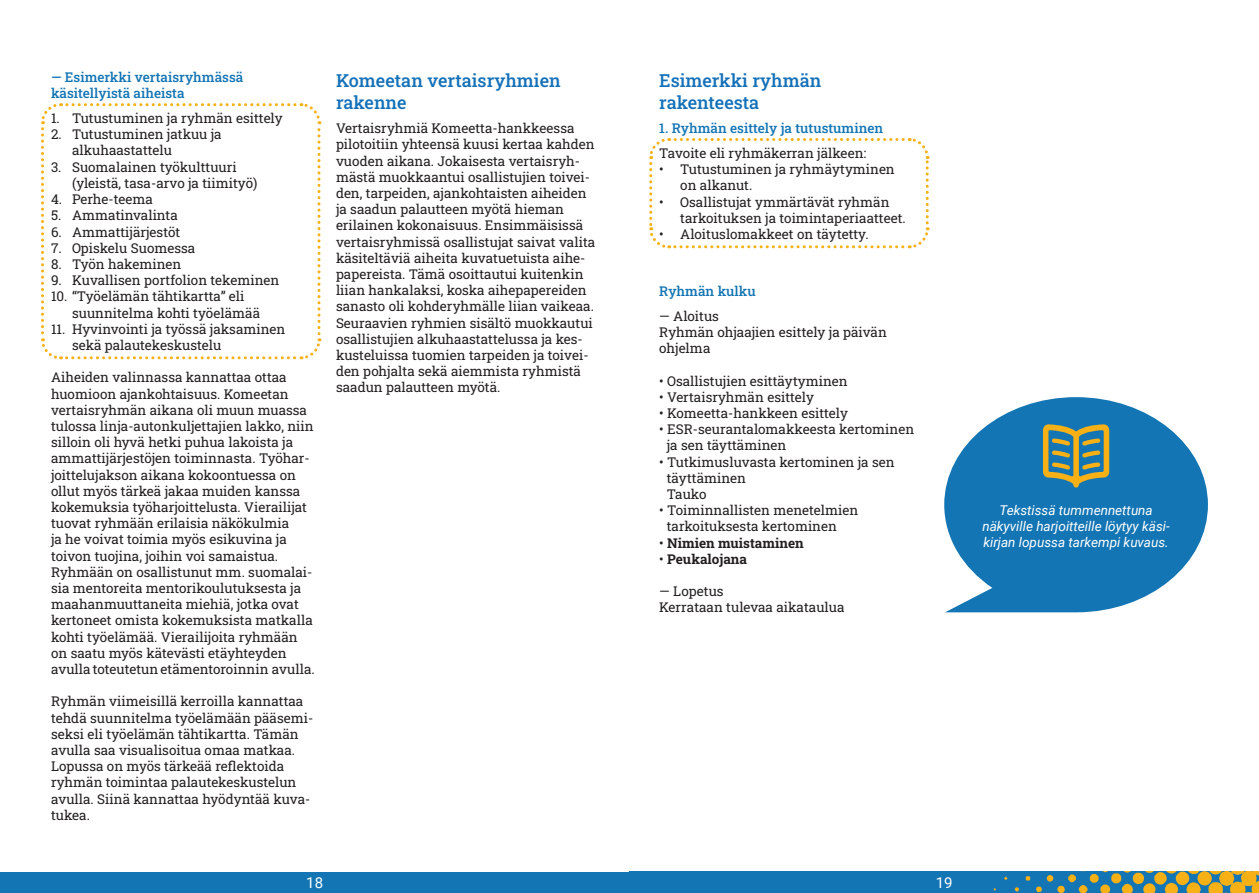
<style>
.page{position:relative;width:1259px;height:893px;background:#fff}
.page>*{position:absolute;margin:0;border:0;box-sizing:border-box;transform-origin:0 0}
.otsikko{font:500 18px/21.6px "Roboto Slab";color:#1471b9}
.t1{font:15px "Roboto";color:#fff}
.leipäteksti{font:13.5px/16.2px "Roboto Slab";color:#231f20}
.box{font:13.5px "Roboto Slab";color:#231f20}
.alaotsikko{font:500 13.5px/16.2px "Roboto Slab";color:#1375b4}
.leipäteksti-2{font:italic 13.5px "Roboto";color:#fff}
.leipäteksti-3{font:700 13.5px "Roboto Slab";color:#231f20}
.s1{font-weight:400}
</style>
<div class="page">
<div style="left:629px;top:872px;width:630px;height:21px;background:#1375b4"></div>
<svg style="left:1078px;top:872px;width:181px;height:21px"></svg>
<div style="left:1068px;top:874px;width:8px;height:8px;background:#f7b015;border-radius:2px"></div>
<svg style="left:1057px;top:885px;width:8px;height:8px"></svg>
<div style="left:1046px;top:875px;width:7px;height:7px;background:#f7b015;border-radius:50%"></div>
<svg style="left:1036px;top:887px;width:5px;height:5px"></svg>
<svg style="left:1025px;top:876px;width:5px;height:4px"></svg>
<svg style="left:1014px;top:887px;width:5px;height:5px"></svg>
<div style="left:0;top:872px;width:629px;height:21px;background:#1375b4"></div>
<svg style="left:41px;top:103px;width:281px;height:257px"></svg>
<svg style="left:649px;top:138px;width:281px;height:111px"></svg>
<svg style="left:944px;top:397px;width:264px;height:215px;fill:#1375b4"></svg>
<svg style="left:1043px;top:424px;width:66px;height:64px;background:#798f6c"></svg>
<p class="alaotsikko" style="left:51px;top:69px;width:194px">— Esimerkki vertaisryhmässä käsitellyistä aiheista</p>
<p class="box" style="left:51px;top:109px;width:233px">1. Tutustuminen ja ryhmän esittely</p>
<p class="box" style="left:51px;top:125px;width:172px">2. Tutustuminen jatkuu ja</p>
<p class="box" style="left:72px;top:141px;width:101px">alkuhaastattelu</p>
<p class="box" style="left:51px;top:158px;width:187px">3. Suomalainen työkulttuuri</p>
<p class="box" style="left:72px;top:174px;width:187px">(yleistä, tasa-arvo ja tiimityö)</p>
<p class="box" style="left:51px;top:190px;width:104px">4. Perhe-teema</p>
<p class="box" style="left:51px;top:206px;width:128px">5. Ammatinvalinta</p>
<p class="box" style="left:51px;top:222px;width:131px">6. Ammattijärjestöt</p>
<p class="box" style="left:51px;top:239px;width:146px">7. Opiskelu Suomessa</p>
<p class="box" style="left:51px;top:255px;width:132px">8. Työn hakeminen</p>
<p class="box" style="left:51px;top:271px;width:230px">9. Kuvallisen portfolion tekeminen</p>
<p class="box" style="left:51px;top:287px;width:195px">10. “Työelämän tähtikartta” eli</p>
<p class="box" style="left:72px;top:303px;width:190px">suunnitelma kohti työelämää</p>
<p class="box" style="left:51px;top:320px;width:236px">11. Hyvinvointi ja työssä jaksaminen</p>
<p class="box" style="left:72px;top:336px;width:151px">sekä palautekeskustelu</p>
<p class="leipäteksti" style="left:51px;top:369px;width:265px">Aiheiden valinnassa kannattaa ottaa huomioon ajankohtaisuus. Komeetan vertaisryhmän aikana oli muun muassa tulossa linja-autonkuljettajien lakko, niin silloin oli hyvä hetki puhua lakoista ja ammattijärjestöjen toiminnasta. Työhar&shy;joittelujakson aikana kokoontuessa on ollut myös tärkeä jakaa muiden kanssa kokemuksia työharjoittelusta. Vierailijat tuovat ryhmään erilaisia näkökulmia<br>ja he voivat toimia myös esikuvina ja toivon tuojina, joihin voi samaistua.<br>Ryhmään on osallistunut mm. suomalai&shy;sia mentoreita mentorikoulutuksesta ja maahanmuuttaneita miehiä, jotka ovat kertoneet omista kokemuksista matkalla kohti työelämää. Vierailijoita ryhmään on saatu myös kätevästi etäyhteyden avulla toteutetun etämentoroinnin avulla.</p>
<p class="leipäteksti" style="left:51px;top:693px;width:264px">Ryhmän viimeisillä kerroilla kannattaa tehdä suunnitelma työelämään pääsemi&shy;seksi eli työelämän tähtikartta. Tämän avulla saa visualisoitua omaa matkaa.<br>Lopussa on myös tärkeää reflektoida ryhmän toimintaa palautekeskustelun avulla. Siinä kannattaa hyödyntää kuva&shy;tukea.</p>
<p class="otsikko" style="left:336px;top:69px;width:226px">Komeetan vertaisryhmien rakenne</p>
<p class="leipäteksti" style="left:336px;top:120px;width:261px">Vertaisryhmiä Komeetta-hankkeessa pilotoitiin yhteensä kuusi kertaa kahden vuoden aikana. Jokaisesta vertaisryh&shy;mästä muokkaantui osallistujien toivei&shy;den, tarpeiden, ajankohtaisten aiheiden ja saadun palautteen myötä hieman erilainen kokonaisuus. Ensimmäisissä vertaisryhmissä osallistujat saivat valita käsiteltäviä aiheita kuvatuetuista aihe&shy;papereista. Tämä osoittautui kuitenkin liian hankalaksi, koska aihepapereiden sanasto oli kohderyhmälle liian vaikeaa.<br>Seuraavien ryhmien sisältö muokkautui osallistujien alkuhaastattelussa ja kes&shy;kusteluissa tuomien tarpeiden ja toivei&shy;den pohjalta sekä aiemmista ryhmistä saadun palautteen myötä.</p>
<p class="otsikko" style="left:659px;top:69px;width:164px">Esimerkki ryhmän rakenteesta</p>
<p class="alaotsikko" style="left:659px;top:120px;width:225px">1. Ryhmän esittely ja tutustuminen</p>
<p class="box" style="left:659px;top:144px;width:209px">Tavoite eli ryhmäkerran jälkeen:</p>
<p class="box" style="left:659px;top:160px;width:237px">• Tutustuminen ja ryhmäytyminen</p>
<p class="box" style="left:680px;top:176px;width:74px">on alkanut.</p>
<p class="box" style="left:659px;top:192px;width:232px">• Osallistujat ymmärtävät ryhmän</p>
<p class="box" style="left:680px;top:209px;width:227px">tarkoituksen ja toimintaperiaatteet.</p>
<p class="box" style="left:659px;top:225px;width:211px">• Aloituslomakkeet on täytetty.</p>
<p class="alaotsikko" style="left:659px;top:283px;width:98px">Ryhmän kulku</p>
<p class="leipäteksti" style="left:659px;top:307px;width:229px">— Aloitus<br>Ryhmän ohjaajien esittely ja päivän ohjelma</p>
<p class="leipäteksti" style="left:659px;top:372px;width:190px">• Osallistujien esittäytyminen</p>
<p class="leipäteksti" style="left:659px;top:388px;width:156px">• Vertaisryhmän esittely</p>
<p class="leipäteksti" style="left:659px;top:405px;width:190px">• Komeetta-hankkeen esittely</p>
<p class="leipäteksti" style="left:659px;top:421px;width:256px">• ESR-seurantalomakkeesta kertominen</p>
<p class="leipäteksti" style="left:667px;top:437px;width:121px">ja sen täyttäminen</p>
<p class="leipäteksti" style="left:659px;top:453px;width:237px">• Tutkimusluvasta kertominen ja sen</p>
<p class="leipäteksti" style="left:667px;top:469px;width:81px">täyttäminen</p>
<p class="leipäteksti" style="left:667px;top:486px;width:41px">Tauko</p>
<p class="leipäteksti" style="left:659px;top:502px;width:200px">• Toiminnallisten menetelmien</p>
<p class="leipäteksti" style="left:667px;top:518px;width:172px">tarkoituksesta kertominen</p>
<p class="leipäteksti-3" style="left:659px;top:533px;width:146px"><span class="s1">•</span> Nimien muistaminen</p>
<p class="leipäteksti-3" style="left:659px;top:550px;width:89px"><span class="s1">•</span> Peukalojana</p>
<p class="leipäteksti" style="left:659px;top:583px;width:187px">— Lopetus<br>Kerrataan tulevaa aikataulua</p>
<p class="t1" style="left:306px;top:872px;width:18px">18</p>
<p class="t1" style="left:936px;top:872px;width:18px">19</p>
<p class="leipäteksti-2" style="left:999px;top:501px;width:155px">Tekstissä tummennettuna</p>
<p class="leipäteksti-2" style="left:982px;top:517px;width:189px">näkyville harjoitteille löytyy käsi-</p>
<p class="leipäteksti-2" style="left:983px;top:533px;width:187px">kirjan lopussa tarkempi kuvaus.</p>
</div>
